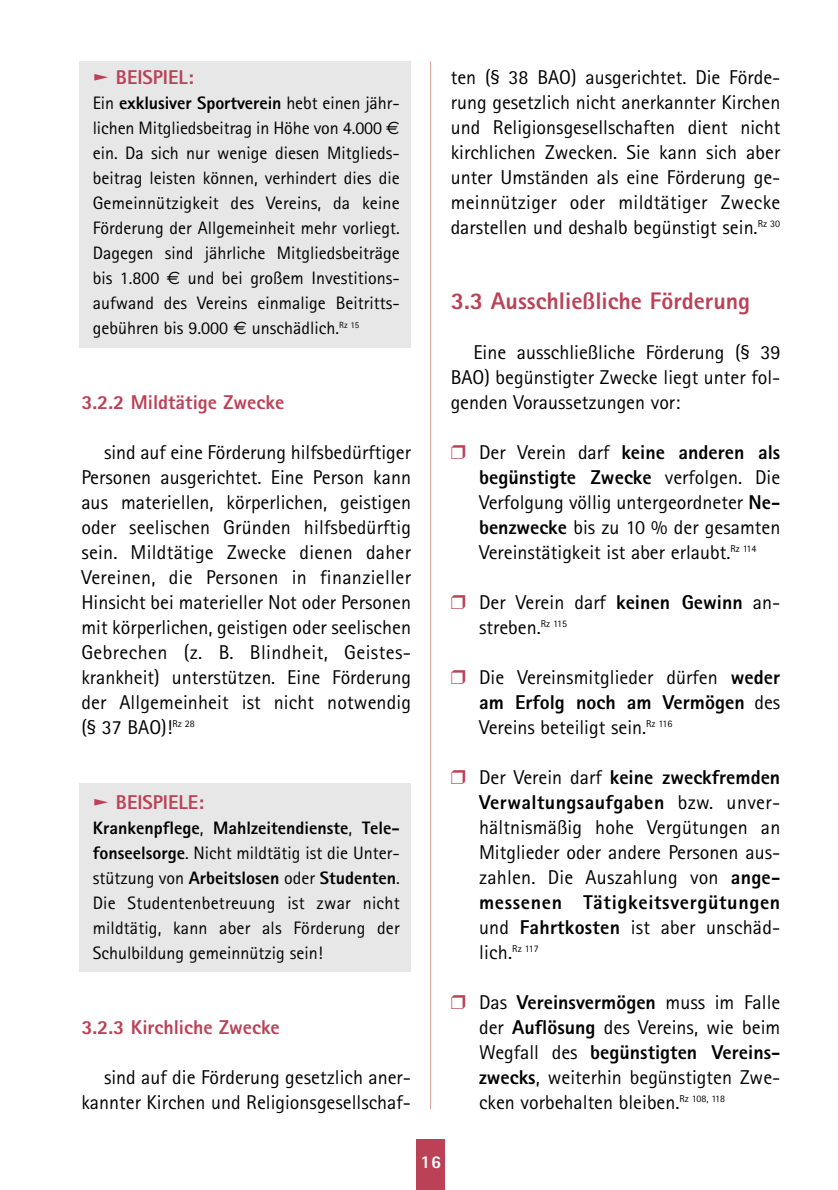
<style>
.page{position:relative;width:838px;height:1190px;background:#fff}
.page>*{position:absolute;margin:0;border:0;box-sizing:border-box;transform-origin:0 0}
.t1{font:800 24px "Rotis Sans Serif";color:#bb4156}
.t2{font:20px/25px "Rotis Sans Serif";color:#000;text-align:justify}
.t3{font:800 20px "Rotis Sans Serif";color:#bb4156}
.t4{font:18px/25px "Rotis Sans Serif";color:#000;text-align:justify}
.t5{font:800 18px "Rotis Sans Serif";color:#fff}
.s1{font-weight:800}
.s2{font-family:"Euro Sans"}
.s3{color:#bb4156}
</style>
<div class="page">
<div style="left:79px;top:783px;width:332px;height:189px;background:#e7e7e7"></div>
<div style="left:79px;top:61px;width:332px;height:287px;background:#e7e7e7"></div>
<div style="left:417px;top:1140px;width:28px;height:50px;background:#bb4156"></div>
<hr style="left:430px;top:61px;width:1px;height:1048px;background:#e0a7a3">
<p class="t3" style="left:93px;top:70px;width:102px">❑ BEISPIEL:</p>
<p class="t4" style="left:93px;top:92px;width:308px">Ein <span class="s1">exklusiver Sportverein</span> hebt einen jähr&shy;lichen Mitgliedsbeitrag in Höhe von 4.000 <span class="s2">€ </span>ein. Da sich nur wenige diesen Mitglieds&shy;beitrag leisten können, verhindert dies die Gemeinnützigkeit des Vereins, da keine Förderung der Allgemeinheit mehr vorliegt.<br>Dagegen sind jährliche Mitgliedsbeiträge bis 1.800 <span class="s2">€</span> und bei großem Investitions&shy;aufwand des Vereins einmalige Beitritts&shy;gebühren bis 9.000 <span class="s2">€</span> unschädlich.<sup>Rz</sup> <sup>15</sup></p>
<p class="t3" style="left:81px;top:395px;width:204px">3.2.2 Mildtätige Zwecke</p>
<p class="t2" style="left:81px;top:442px;width:331px;text-indent:23px">sind auf eine Förderung hilfsbedürftiger Personen ausgerichtet. Eine Person kann aus materiellen, körperlichen, geistigen oder seelischen Gründen hilfsbedürftig sein. Mildtätige Zwecke dienen daher Vereinen, die Personen in finanzieller Hinsicht bei materieller Not oder Personen mit körperlichen, geistigen oder seelischen Gebrechen (z. B. Blindheit, Geistes&shy;krankheit) unterstützen. Eine Förderung der Allgemeinheit ist nicht notwendig (§ 37 BAO)!<sup>Rz</sup> <sup>28</sup></p>
<p class="t3" style="left:93px;top:795px;width:113px">❑ BEISPIELE:</p>
<p class="t4" style="left:93px;top:817px;width:308px"><span class="s1">Krankenpflege</span>, <span class="s1">Mahlzeitendienste</span>, <span class="s1">Tele&shy;fonseelsorge</span>. Nicht mildtätig ist die Unter&shy;stützung von <span class="s1">Arbeitslosen</span> oder <span class="s1">Studenten</span>.<br>Die Studentenbetreuung ist zwar nicht mildtätig, kann aber als Förderung der Schulbildung gemeinnützig sein!</p>
<p class="t3" style="left:81px;top:1020px;width:200px">3.2.3 Kirchliche Zwecke</p>
<p class="t2" style="left:81px;top:1067px;width:331px;text-align:right">sind auf die Förderung gesetzlich aner&shy;kannter Kirchen und Religionsgesellschaf-</p>
<p class="t2" style="left:451px;top:67px;width:331px">ten (§ 38 BAO) ausgerichtet. Die Förde&shy;rung gesetzlich nicht anerkannter Kirchen und Religionsgesellschaften dient nicht kirchlichen Zwecken. Sie kann sich aber unter Umständen als eine Förderung ge&shy;meinnütziger oder mildtätiger Zwecke darstellen und deshalb begünstigt sein.<sup>Rz</sup> <sup>30</sup></p>
<p class="t1" style="left:451px;top:292px;width:301px">3.3 Ausschließliche Förderung</p>
<p class="t2" style="left:451px;top:342px;width:331px;text-indent:23px">Eine ausschließliche Förderung (§ 39<br>BAO) begünstigter Zwecke liegt unter fol&shy;genden Voraussetzungen vor:</p>
<p class="t2" style="left:479px;top:442px;width:303px;text-indent:-28px"><span class="s3">❒</span> Der Verein darf <span class="s1">keine anderen als begünstigte Zwecke</span> verfolgen. Die Verfolgung völlig untergeordneter <span class="s1">Ne&shy;benzwecke</span> bis zu 10 % der gesamten Vereinstätigkeit ist aber erlaubt.<sup>Rz</sup> <sup>114</sup></p>
<p class="t2" style="left:479px;top:592px;width:303px;text-indent:-28px"><span class="s3">❒</span> Der Verein darf <span class="s1">keinen Gewinn</span> an&shy;streben.<sup>Rz</sup> <sup>115</sup></p>
<p class="t2" style="left:479px;top:667px;width:303px;text-indent:-28px"><span class="s3">❒</span> Die Vereinsmitglieder dürfen <span class="s1">weder am Erfolg noch am Vermögen</span> des Vereins beteiligt sein.<sup>Rz</sup> <sup>116</sup></p>
<p class="t2" style="left:479px;top:767px;width:303px;text-indent:-28px"><span class="s3">❒</span> Der Verein darf <span class="s1">keine zweckfremden Verwaltungsaufgaben</span> bzw. unver&shy;hältnismäßig hohe Vergütungen an Mitglieder oder andere Personen aus&shy;zahlen. Die Auszahlung von <span class="s1">ange&shy;messenen Tätigkeitsvergütungen </span>und <span class="s1">Fahrtkosten</span> ist aber unschäd&shy;lich.<sup>Rz</sup> <sup>117</sup></p>
<p class="t2" style="left:479px;top:992px;width:303px;text-indent:-28px"><span class="s3">❒</span> Das <span class="s1">Vereinsvermögen</span> muss im Falle der <span class="s1">Auflösung</span> des Vereins, wie beim Wegfall des <span class="s1">begünstigten Vereins&shy;zwecks</span>, weiterhin begünstigten Zwe&shy;cken vorbehalten bleiben.<sup>Rz</sup> <sup>108,</sup> <sup>118</sup></p>
<p class="t5" style="left:420px;top:1156px;width:22px">16</p>
</div>
